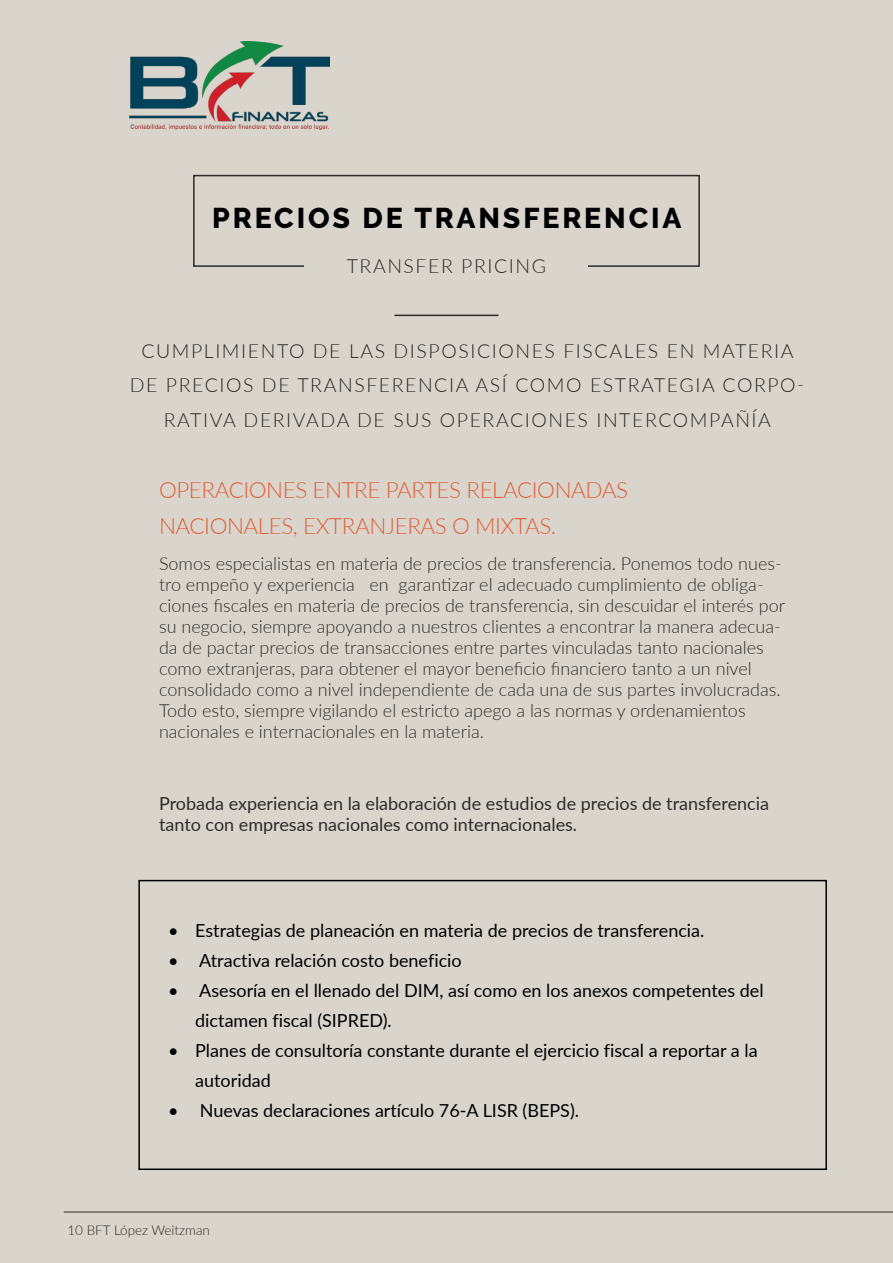
<style>
.page{position:relative;width:893px;height:1263px;background:#dad5cc}
.page>*{position:absolute;margin:0;border:0;box-sizing:border-box;transform-origin:0 0}
.t1{font:800 28.5px "Raleway";letter-spacing:.1em;color:#000101}
.t2{font:300 22.5px/36px "Lato";letter-spacing:-.02em;color:#e25d34}
.t3{font:300 19.5px/34.5px "Lato";letter-spacing:.08em;color:#292927;text-align:center}
.t4{font:300 18px/21px "Lato";color:#292927}
.t5{font:18px/30px "Lato";color:#000101}
.t6{font:18px/21px "Lato";color:#292927}
.t7{font:300 13.5px "Lato";color:#292927}
</style>
<div class="page">
<img style="left:129px;top:41px;width:201px;height:88px">
<hr style="left:394px;top:315px;width:104px;height:1px;background:#292927">
<div style="left:193px;top:175px;width:507px;height:92px;border:2px solid #292927"></div>
<div style="left:138px;top:880px;width:689px;height:290px;border:2px solid #000101"></div>
<hr style="left:64px;top:1212px;width:829px;height:1px;background:#292927">
<div style="left:305px;top:257px;width:283px;height:17px;background:#dad5cc"></div>
<h1 class="t1" style="left:212px;top:202px;width:471px">PRECIOS DE TRANSFERENCIA</h1>
<p class="t3" style="left:347px;top:248px;width:201px">TRANSFER PRICING</p>
<p class="t3" style="left:130px;top:333px;width:676px">CUMPLIMIENTO DE LAS DISPOSICIONES FISCALES EN MATERIA<br>DE PRECIOS DE TRANSFERENCIA ASÍ COMO ESTRATEGIA CORPO-<br>RATIVA DERIVADA DE SUS OPERACIONES INTERCOMPAÑÍA</p>
<p class="t2" style="left:159px;top:471px;width:471px">OPERACIONES ENTRE PARTES RELACIONADAS<br>NACIONALES, EXTRANJERAS O MIXTAS.</p>
<p class="t4" style="left:159px;top:552px;width:628px">Somos especialistas en materia de precios de transferencia. Ponemos todo nues&shy;tro empeño y experiencia en garantizar el adecuado cumplimiento de obliga&shy;ciones fiscales en materia de precios de transferencia, sin descuidar el interés por su negocio, siempre apoyando a nuestros clientes a encontrar la manera adecua&shy;da de pactar precios de transacciones entre partes vinculadas tanto nacionales como extranjeras, para obtener el mayor beneficio financiero tanto a un nivel consolidado como a nivel independiente de cada una de sus partes involucradas.<br>Todo esto, siempre vigilando el estricto apego a las normas y ordenamientos nacionales e internacionales en la materia.</p>
<p class="t6" style="left:159px;top:792px;width:611px">Probada experiencia en la elaboración de estudios de precios de transferencia tanto con empresas nacionales como internacionales.</p>
<p class="t5" style="left:168px;top:915px;width:538px">• Estrategias de planeación en materia de precios de transferencia.</p>
<p class="t5" style="left:168px;top:945px;width:295px">• Atractiva relación costo beneficio</p>
<p class="t5" style="left:195px;top:975px;width:570px;text-indent:-27px">• Asesoría en el llenado del DIM, así como en los anexos competentes del dictamen fiscal (SIPRED).</p>
<p class="t5" style="left:195px;top:1035px;width:564px;text-indent:-27px">• Planes de consultoría constante durante el ejercicio fiscal a reportar a la autoridad</p>
<p class="t5" style="left:168px;top:1095px;width:412px">• Nuevas declaraciones artículo 76-A LISR (BEPS).</p>
<p class="t7" style="left:67px;top:1220px;width:144px">10 BFT López Weitzman</p>
</div>
